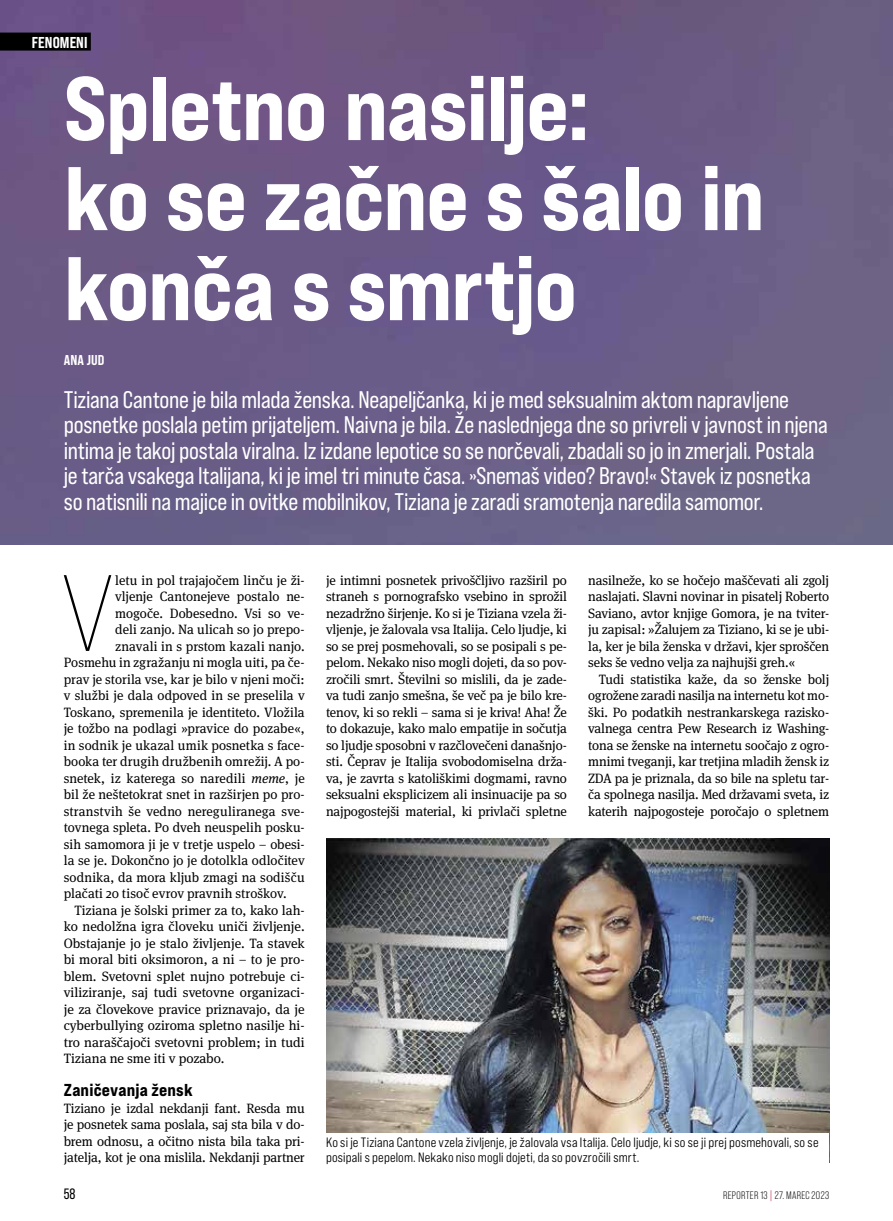
<style>
.page{position:relative;width:893px;height:1221px;background:#fff}
.page>*{position:absolute;margin:0;border:0;box-sizing:border-box;transform-origin:0 0}
.t1{font:107.85px "Bebas Neue Pro Exp Lt";color:#000}
.t2{font:90px/90px "Bebas Neue Pro Exp Eb";letter-spacing:-.015em;color:#fff}
.t3{font:24px/25.5px "Bebas Neue Pro Sm E Rg";letter-spacing:-.01em;color:#fff}
.t4{font:17.25px "Bebas Neue Pro Exp Eb";letter-spacing:.01em;color:#000}
.t5{font:15.75px "Bebas Neue Pro Sm E Eb";letter-spacing:.005em;color:#fff}
.t6{font:15px "Bebas Neue Pro";color:#000}
.t7{font:14.25px "Bebas Neue Pro Sm E Eb";letter-spacing:.01em;color:#fff}
.t8{font:13.5px/16.5px "Meta Serif Pro";color:#000;text-align:justify}
.t9{font:13.5px/15.8px "Bebas Neue Pro Sm E Md";letter-spacing:.01em;color:#000}
.t10{font:10.8px "Bebas Neue Pro";letter-spacing:.035em;color:#000}
.s1{font-style:italic}
.s2{color:#b70030}
</style>
<div class="page">
<img style="left:0;top:0;width:893px;height:544px">
<div style="left:0;top:33px;width:91px;height:18px;background:#000"></div>
<img style="left:326px;top:838px;width:503px;height:294px">
<p class="t5" style="left:32px;top:33px;width:57px">FENOMENI</p>
<h2 class="t2" style="left:64px;top:62px;width:703px">Spletno nasilje:<br>ko se začne s šalo in konča s smrtjo</h2>
<p class="t7" style="left:64px;top:351px;width:42px">ANA JUD</p>
<p class="t3" style="left:64px;top:386px;width:766px">Tiziana Cantone je bila mlada ženska. Neapeljčanka, ki je med seksualnim aktom napravljene posnetke poslala petim prijateljem. Naivna je bila. Že naslednjega dne so privreli v javnost in njena intima je takoj postala viralna. Iz izdane lepotice so se norčevali, zbadali so jo in zmerjali. Postala je tarča vsakega Italijana, ki je imel tri minute časa. »Snemaš video? Bravo!« Stavek iz posnetka so natisnili na majice in ovitke mobilnikov, Tiziana je zaradi sramotenja naredila samomor.</p>
<h1 class="t1" style="left:60px;top:548px;width:57px">V</h1>
<p class="t8" style="left:115px;top:571px;width:191px">letu in pol trajajočem linču je ži-</p>
<p class="t8" style="left:115px;top:587px;width:191px">vljenje Cantonejeve postalo ne-</p>
<p class="t8" style="left:115px;top:604px;width:191px">mogoče. Dobesedno. Vsi so ve-</p>
<p class="t8" style="left:115px;top:620px;width:191px">deli zanjo. Na ulicah so jo prepo-</p>
<p class="t8" style="left:115px;top:637px;width:191px">znavali in s prstom kazali nanjo.</p>
<p class="t8" style="left:64px;top:653px;width:242px">Posmehu in zgražanju ni mogla uiti, pa če-</p>
<p class="t8" style="left:64px;top:670px;width:242px">prav je storila vse, kar je bilo v njeni moči:</p>
<p class="t8" style="left:64px;top:686px;width:242px">v službi je dala odpoved in se preselila v</p>
<p class="t8" style="left:64px;top:703px;width:242px">Toskano, spremenila je identiteto. Vložila</p>
<p class="t8" style="left:64px;top:719px;width:242px">je tožbo na podlagi »pravice do pozabe«,</p>
<p class="t8" style="left:64px;top:736px;width:242px">in sodnik je ukazal umik posnetka s face-</p>
<p class="t8" style="left:64px;top:752px;width:242px">booka ter drugih družbenih omrežij. A po-</p>
<p class="t8" style="left:64px;top:769px;width:242px">snetek, iz katerega so naredili <span class="s1">meme</span>, je</p>
<p class="t8" style="left:64px;top:785px;width:242px">bil že neštetokrat snet in razširjen po pro-</p>
<p class="t8" style="left:64px;top:802px;width:242px">stranstvih še vedno nereguliranega sve-</p>
<p class="t8" style="left:64px;top:818px;width:242px">tovnega spleta. Po dveh neuspelih posku-</p>
<p class="t8" style="left:64px;top:835px;width:242px">sih samomora ji je v tretje uspelo – obesi-</p>
<p class="t8" style="left:64px;top:851px;width:242px">la se je. Dokončno jo je dotolkla odločitev</p>
<p class="t8" style="left:64px;top:868px;width:242px">sodnika, da mora kljub zmagi na sodišču</p>
<p class="t8" style="left:64px;top:884px;width:224px">plačati 20 tisoč evrov pravnih stroškov.</p>
<p class="t8" style="left:74px;top:901px;width:232px">Tiziana je šolski primer za to, kako lah-</p>
<p class="t8" style="left:64px;top:917px;width:242px">ko nedolžna igra človeku uniči življenje.</p>
<p class="t8" style="left:64px;top:934px;width:242px">Obstajanje jo je stalo življenje. Ta stavek</p>
<p class="t8" style="left:64px;top:950px;width:242px">bi moral biti oksimoron, a ni – to je pro-</p>
<p class="t8" style="left:64px;top:967px;width:242px">blem. Svetovni splet nujno potrebuje ci-</p>
<p class="t8" style="left:64px;top:983px;width:242px">viliziranje, saj tudi svetovne organizaci-</p>
<p class="t8" style="left:64px;top:1000px;width:242px">je za človekove pravice priznavajo, da je</p>
<p class="t8" style="left:64px;top:1016px;width:242px">cyberbullying oziroma spletno nasilje hi-</p>
<p class="t8" style="left:64px;top:1033px;width:242px">tro naraščajoči svetovni problem; in tudi</p>
<p class="t8" style="left:64px;top:1049px;width:162px">Tiziana ne sme iti v pozabo.</p>
<p class="t4" style="left:64px;top:1079px;width:130px">Zaničevanja žensk</p>
<p class="t8" style="left:64px;top:1099px;width:242px">Tiziano je izdal nekdanji fant. Resda mu je posnetek sama poslala, saj sta bila v do&shy;brem odnosu, a očitno nista bila taka pri&shy;jatelja, kot je ona mislila. Nekdanji partner</p>
<p class="t6" style="left:64px;top:1185px;width:13px">58</p>
<p class="t8" style="left:326px;top:571px;width:242px">je intimni posnetek privoščljivo razširil po straneh s pornografsko vsebino in sprožil nezadržno širjenje. Ko si je Tiziana vzela ži&shy;vljenje, je žalovala vsa Italija. Celo ljudje, ki so se prej posmehovali, so se posipali s pe&shy;pelom. Nekako niso mogli dojeti, da so pov&shy;zročili smrt. Številni so mislili, da je zade&shy;va tudi zanjo smešna, še več pa je bilo kre&shy;tenov, ki so rekli – sama si je kriva! Aha! Že to dokazuje, kako malo empatije in sočutja so ljudje sposobni v razčlovečeni današnjo&shy;sti. Čeprav je Italija svobodomiselna drža&shy;va, je zavrta s katoliškimi dogmami, ravno seksualni eksplicizem ali insinuacije pa so najpogostejši material, ki privlači spletne</p>
<p class="t8" style="left:588px;top:571px;width:242px">nasilneže, ko se hočejo maščevati ali zgolj naslajati. Slavni novinar in pisatelj Roberto Saviano, avtor knjige Gomora, je na tviter&shy;ju zapisal: »Žalujem za Tiziano, ki se je ubi&shy;la, ker je bila ženska v državi, kjer sproščen seks še vedno velja za najhujši greh.«</p>
<p class="t8" style="left:588px;top:670px;width:242px;text-indent:11px">Tudi statistika kaže, da so ženske bolj ogrožene zaradi nasilja na internetu kot mo&shy;ški. Po podatkih nestrankarskega razisko&shy;valnega centra Pew Research iz Washing&shy;tona se ženske na internetu soočajo z ogro&shy;mnimi tveganji, kar tretjina mladih žensk iz ZDA pa je priznala, da so bile na spletu tar&shy;ča spolnega nasilja. Med državami sveta, iz katerih najpogosteje poročajo o spletnem</p>
<p class="t9" style="left:326px;top:1133px;width:494px">Ko si je Tiziana Cantone vzela življenje, je žalovala vsa Italija. Celo ljudje, ki so se ji prej posmehovali, so se posipali s pepelom. Nekako niso mogli dojeti, da so povzročili smrt.</p>
<p class="t10" style="left:723px;top:1189px;width:108px">REPORTER 13 <span class="s2">|</span> 27. MAREC 2023</p>
</div>
